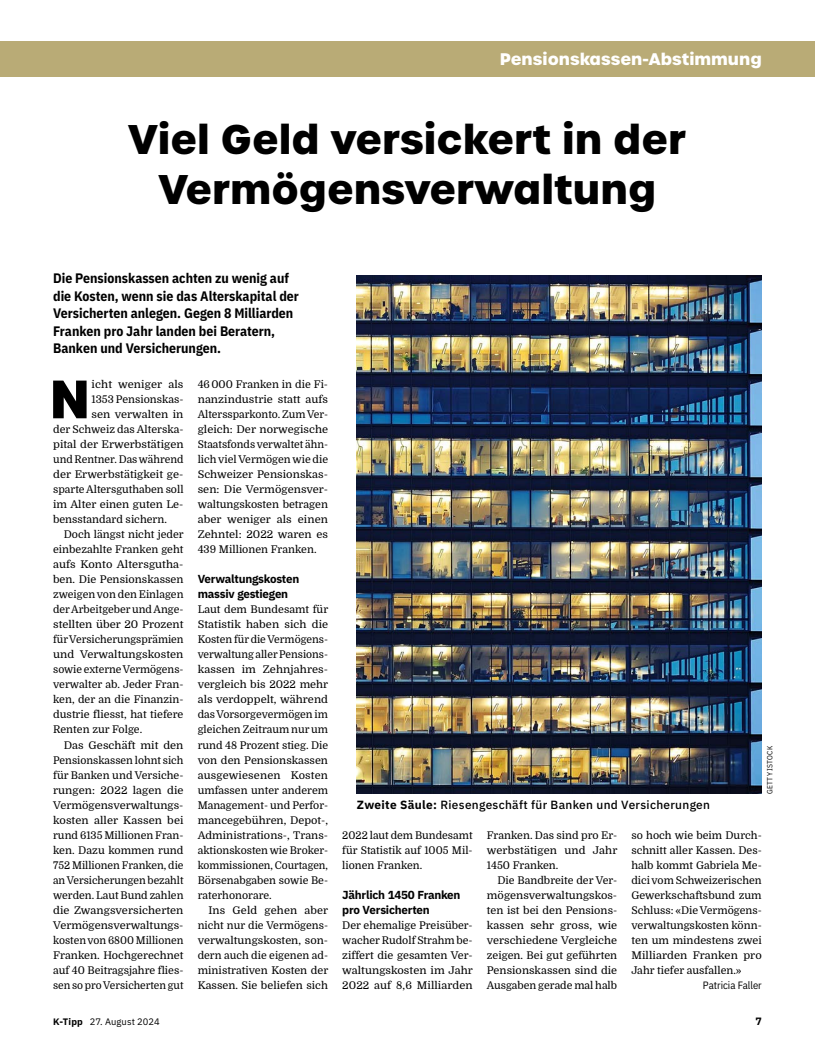
<style>
.page{position:relative;width:815px;height:1053px;background:#fff}
.page>*{position:absolute;margin:0;border:0;box-sizing:border-box;transform-origin:0 0}
.t1{font:700 52px "Urbane";color:#000}
.t2{font:700 40px/50px "Urbane";color:#000;text-align:center}
.t3{font:700 16.25px "Urbane";color:#fff}
.t4{font:700 13.75px/17.5px "IBM Plex Sans Cond";color:#000}
.t5{font:500 11.88px "IBM Plex Sans";letter-spacing:.025em;color:#000}
.t6{font:700 11.62px/15px "IBM Plex Sans";letter-spacing:-.02em;color:#000}
.t7{font:10.62px/15px "Domine";color:#000;text-align:justify}
.t8{font:10.62px "Domine";color:#000;scale:1.04 1}
.t9{font:10.62px "Domine";color:#000;scale:.96 1}
.t10{font:10.62px "IBM Plex Sans Cond";color:#000}
.t11{font:700 10.62px "IBM Plex Sans";color:#000}
.t12{font:9.38px "IBM Plex Sans";letter-spacing:.005em;color:#000}
.t13{font:7.5px "IBM Plex Sans Cond";letter-spacing:.03em;color:#000}
.s1{font-weight:700}
</style>
<div class="page">
<img style="left:357px;top:275px;width:405px;height:518px">
<div style="left:0;top:41px;width:815px;height:35px;background:#b9ab76"></div>
<h3 class="t3" style="left:500px;top:48px;width:263px">Pensionskassen-Abstimmung</h3>
<h2 class="t2" style="left:129px;top:115px;width:559px">Viel Geld versickert in der<br>Vermögensverwaltung</h2>
<p class="t4" style="left:53px;top:268px;width:247px">Die Pensionskassen achten zu wenig auf die Kosten, wenn sie das Alterskapital der Versicherten anlegen. Gegen 8 Milliarden Franken pro Jahr landen bei Beratern, Banken und Versicherungen.</p>
<h1 class="t1" style="left:49px;top:363px;width:42px">N</h1>
<p class="t8" style="left:92px;top:378px;width:90px">icht weniger als</p>
<p class="t7" style="left:198px;top:377px;width:132px;text-align:left">46000 Franken in die Fi&shy;nanzindustrie statt aufs<br>Alterssparkonto. Zum Ver&shy;gleich: Der norwegische<br>Staatsfonds verwaltet ähn&shy;lich viel Vermögen wie die<br>Schweizer Pensionskas&shy;sen: Die Vermögensver&shy;waltungskosten betragen aber weniger als einen<br>Zehntel: 2022 waren es<br>439 Millionen Franken.</p>
<p class="t6" style="left:198px;top:570px;width:103px">Verwaltungskosten massiv gestiegen</p>
<p class="t7" style="left:198px;top:602px;width:132px;text-align:left">Laut dem Bundesamt für<br>Statistik haben sich die<br>Kosten für die Vermögens&shy;verwaltung aller Pensions&shy;kassen im Zehnjahres&shy;vergleich bis 2022 mehr als verdoppelt, während das Vorsorgevermögen im gleichen Zeitraum nur um rund 48 Prozent stieg. Die von den Pensionskassen ausgewiesenen Kosten umfassen unter anderem<br>Management- und Perfor&shy;mancegebühren, Depot-,<br>Administrations-, Trans&shy;aktionskosten wie Broker&shy;kommissionen, Courtagen,<br>Börsenabgaben sowie Be&shy;raterhonorare.</p>
<p class="t7" style="left:198px;top:902px;width:132px;text-indent:11px">Ins Geld gehen aber nicht nur die Vermögens&shy;verwaltungskosten, son&shy;dern auch die eigenen ad&shy;ministrativen Kosten der Kassen. Sie beliefen sich</p>
<p class="t7" style="left:92px;top:392px;width:93px">1353 Pensionskas-</p>
<p class="t8" style="left:92px;top:408px;width:90px">sen verwalten in</p>
<p class="t7" style="left:53px;top:422px;width:132px">der Schweiz das Alterska-</p>
<p class="t8" style="left:53px;top:438px;width:127px">pital der Erwerbstätigen</p>
<p class="t7" style="left:53px;top:452px;width:132px">und Rentner. Das während</p>
<p class="t8" style="left:53px;top:468px;width:127px">der Erwerbstätigkeit ge-</p>
<p class="t7" style="left:53px;top:482px;width:132px">sparte Altersguthaben soll</p>
<p class="t7" style="left:53px;top:497px;width:132px">im Alter einen guten Le-</p>
<p class="t7" style="left:53px;top:512px;width:115px">bensstandard sichern.</p>
<p class="t7" style="left:64px;top:527px;width:121px">Doch längst nicht jeder</p>
<p class="t7" style="left:53px;top:542px;width:132px">einbezahlte Franken geht</p>
<p class="t8" style="left:53px;top:558px;width:127px">aufs Konto Altersgutha-</p>
<p class="t7" style="left:53px;top:572px;width:132px">ben. Die Pensionskassen</p>
<p class="t7" style="left:53px;top:587px;width:132px">zweigen von den Einlagen</p>
<p class="t7" style="left:53px;top:602px;width:132px">der Arbeitgeber und Ange-</p>
<p class="t8" style="left:53px;top:618px;width:127px">stellten über 20 Prozent</p>
<p class="t7" style="left:53px;top:632px;width:132px">für Versicherungsprämien</p>
<p class="t8" style="left:53px;top:648px;width:127px">und Verwaltungskosten</p>
<p class="t7" style="left:53px;top:662px;width:132px">sowie externe Vermögens-</p>
<p class="t7" style="left:53px;top:677px;width:132px">verwalter ab. Jeder Fran-</p>
<p class="t7" style="left:53px;top:692px;width:132px">ken, der an die Finanzin-</p>
<p class="t7" style="left:53px;top:707px;width:132px">dustrie fliesst, hat tiefere</p>
<p class="t7" style="left:53px;top:722px;width:91px">Renten zur Folge.</p>
<p class="t8" style="left:64px;top:738px;width:117px">Das Geschäft mit den</p>
<p class="t7" style="left:53px;top:752px;width:132px">Pensionskassen lohnt sich</p>
<p class="t7" style="left:53px;top:767px;width:132px">für Banken und Versiche-</p>
<p class="t8" style="left:53px;top:783px;width:127px">rungen: 2022 lagen die</p>
<p class="t7" style="left:53px;top:797px;width:132px">Vermögensverwaltungs-</p>
<p class="t8" style="left:53px;top:813px;width:127px">kosten aller Kassen bei</p>
<p class="t7" style="left:53px;top:827px;width:132px">rund 6135 Millionen Fran-</p>
<p class="t7" style="left:53px;top:842px;width:132px">ken. Dazu kommen rund</p>
<p class="t7" style="left:53px;top:857px;width:132px">752 Millionen Franken, die</p>
<p class="t7" style="left:53px;top:872px;width:132px">an Versicherungen bezahlt</p>
<p class="t7" style="left:53px;top:887px;width:132px">werden. Laut Bund zahlen</p>
<p class="t8" style="left:53px;top:903px;width:127px">die Zwangsversicherten</p>
<p class="t7" style="left:53px;top:917px;width:132px">Vermögensverwaltungs-</p>
<p class="t7" style="left:53px;top:932px;width:132px">kosten von 6800 Millionen</p>
<p class="t7" style="left:53px;top:947px;width:132px">Franken. Hochgerechnet</p>
<p class="t7" style="left:53px;top:962px;width:132px">auf 40 Beitragsjahre flies-</p>
<p class="t9" style="left:53px;top:978px;width:137px">sen so pro Versicherten gut</p>
<p class="t5" style="left:357px;top:795px;width:355px"><span class="s1">Zweite Säule:</span> Riesengeschäft für Banken und Versicherungen</p>
<p class="t13" style="left:764px;top:794px;width:50px;rotate:-90deg">GETTY ISTOCK</p>
<p class="t7" style="left:342px;top:827px;width:132px">2022 laut dem Bundesamt für Statistik auf 1005 Mil&shy;lionen Franken.</p>
<p class="t6" style="left:342px;top:885px;width:120px">Jährlich 1450 Franken pro Versicherten</p>
<p class="t7" style="left:342px;top:917px;width:132px">Der ehemalige Preisüber&shy;wacher Rudolf Strahm be&shy;ziffert die gesamten Ver&shy;waltungskosten im Jahr 2022 auf 8,6 Milliarden</p>
<p class="t7" style="left:487px;top:827px;width:132px">Franken. Das sind pro Er&shy;werbstätigen und Jahr 1450 Franken.</p>
<p class="t7" style="left:487px;top:872px;width:132px;text-indent:11px">Die Bandbreite der Ver&shy;mögensverwaltungskos&shy;ten ist bei den Pensions&shy;kassen sehr gross, wie verschiedene Vergleiche zeigen. Bei gut geführten Pensionskassen sind die Ausgaben gerade mal halb</p>
<p class="t7" style="left:631px;top:827px;width:132px">so hoch wie beim Durch&shy;schnitt aller Kassen. Des&shy;halb kommt Gabriela Me&shy;dici vom Schweizerischen Gewerkschaftsbund zum Schluss: «Die Vermögens&shy;verwaltungskosten könn&shy;ten um mindestens zwei Milliarden Franken pro Jahr tiefer ausfallen.»</p>
<p class="t10" style="left:703px;top:976px;width:60px">Patricia Faller</p>
<p class="t12" style="left:53px;top:1014px;width:108px"><span class="s1">K-Tipp</span> 27. August 2024</p>
<p class="t11" style="left:755px;top:1012px;width:8px">7</p>
</div>
